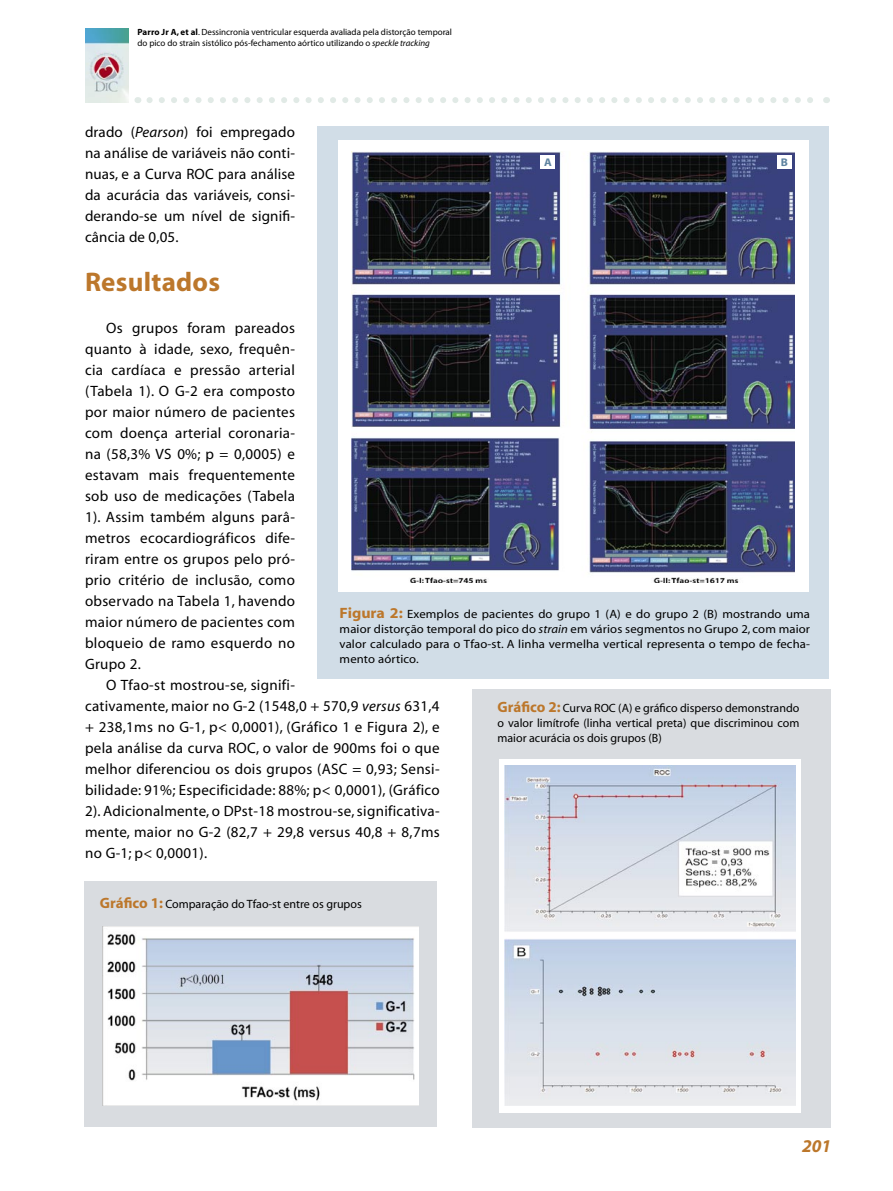
<style>
.page{position:relative;width:893px;height:1191px;background:#fff}
.page>*{position:absolute;margin:0;border:0;box-sizing:border-box;transform-origin:0 0}
.t1{font:700 27px "Myriad";letter-spacing:.01em;color:#bc772b}
.t2{font:italic 700 18px "Myriad";color:#bc772b}
.t3{font:15px/21px "Myriad";letter-spacing:.02em;color:#000;text-align:justify}
.t4{font:12px/15px "Myriad";color:#000;text-align:justify;scale:1.06 1}
.t5{font:12px/15px "Myriad";color:#000;text-align:justify}
.t6{font:700 11.1px "Myriad";color:#5e83a0;scale:1.06 1}
.t7{font:9px/10.8px "Myriad";color:#000}
.s1{font-weight:700}
.s2{font-style:italic}
.s3{font-weight:700;font-size:15px;color:#bc772b}
</style>
<div class="page">
<img style="left:85px;top:28px;width:43px;height:75px">
<svg style="left:150px;top:97px;width:663px;height:6px"></svg>
<div style="left:472px;top:689px;width:358px;height:438px;background:#d9dce0"></div>
<div style="left:84px;top:881px;width:353px;height:246px;background:#d9dce0"></div>
<img style="left:103px;top:926px;width:316px;height:179px">
<div style="left:317px;top:126px;width:512px;height:552px;background:#d1dde7"></div>
<div style="left:338px;top:140px;width:471px;height:451px;background:#fff"></div>
<img style="left:351px;top:151px;width:444px;height:432px">
<div style="left:541px;top:155px;width:14px;height:14px;background:#fff"></div>
<div style="left:777px;top:155px;width:14px;height:14px;background:#fff"></div>
<div style="left:500px;top:759px;width:301px;height:353px;background:#fff"></div>
<img style="left:505px;top:765px;width:290px;height:340px">
<p class="t7" style="left:137px;top:27px;width:316px"><span class="s1">Parro Jr A, et al</span>. Dessincronia ventricular esquerda avaliada pela distorção temporal do pico do strain sistólico pós-fechamento aórtico utilizando o <span class="s2">speckle tracking</span></p>
<p class="t3" style="left:85px;top:123px;width:211px">drado (<span class="s2">Pearson</span>) foi empregado na análise de variáveis não conti&shy;nuas, e a Curva ROC para análise da acurácia das variáveis, consi&shy;derando-se um nível de signifi&shy;cância de 0,05.</p>
<p class="t1" style="left:85px;top:267px;width:137px">Resultados</p>
<p class="t3" style="left:85px;top:318px;width:211px;text-indent:21px">Os grupos foram pareados quanto à idade, sexo, frequên&shy;cia cardíaca e pressão arterial (Tabela 1). O G-2 era composto por maior número de pacientes com doença arterial coronaria&shy;na (58,3% VS 0%; p = 0,0005) e estavam mais frequentemente sob uso de medicações (Tabela 1). Assim também alguns parâ&shy;metros ecocardiográficos dife&shy;riram entre os grupos pelo pró&shy;prio critério de inclusão, como observado na Tabela 1, havendo maior número de pacientes com bloqueio de ramo esquerdo no Grupo 2.</p>
<p class="t3" style="left:85px;top:675px;width:356px;text-align:left;text-indent:21px">O Tfao-st mostrou-se, signifi-<br>cativamente, maior no G-2 (1548,0 + 570,9 <span class="s2">versus</span> 631,4 + 238,1ms no G-1, p&lt; 0,0001), (Gráfico 1 e Figura 2), e pela análise da curva ROC, o valor de 900ms foi o que melhor diferenciou os dois grupos (ASC = 0,93; Sensi&shy;bilidade: 91%; Especificidade: 88%; p&lt; 0,0001), (Gráfico 2). Adicionalmente, o DPst-18 mostrou-se, significativa&shy;mente, maior no G-2 (82,7 + 29,8 versus 40,8 + 8,7ms no G-1; p&lt; 0,0001).</p>
<p class="t5" style="left:100px;top:896px;width:264px"><span class="s3">Gráfico 1:</span> Comparação do Tfao-st entre os grupos</p>
<p class="t6" style="left:544px;top:157px;width:9px">A</p>
<p class="t6" style="left:781px;top:157px;width:8px">B</p>
<p class="t4" style="left:340px;top:607px;width:445px"><span class="s3">Figura 2:</span> Exemplos de pacientes do grupo 1 (A) e do grupo 2 (B) mostrando uma maior distorção temporal do pico do <span class="s2">strain</span> em vários segmentos no Grupo 2, com maior valor calculado para o Tfao-st. A linha vermelha vertical representa o tempo de fecha&shy;mento aórtico.</p>
<p class="t5" style="left:497px;top:701px;width:303px"><span class="s3">Gráfico 2:</span> Curva ROC (A) e gráfico disperso demonstrando o valor limítrofe (linha vertical preta) que discriminou com maior acurácia os dois grupos (B)</p>
<p class="t2" style="left:802px;top:1137px;width:31px">201</p>
</div>
